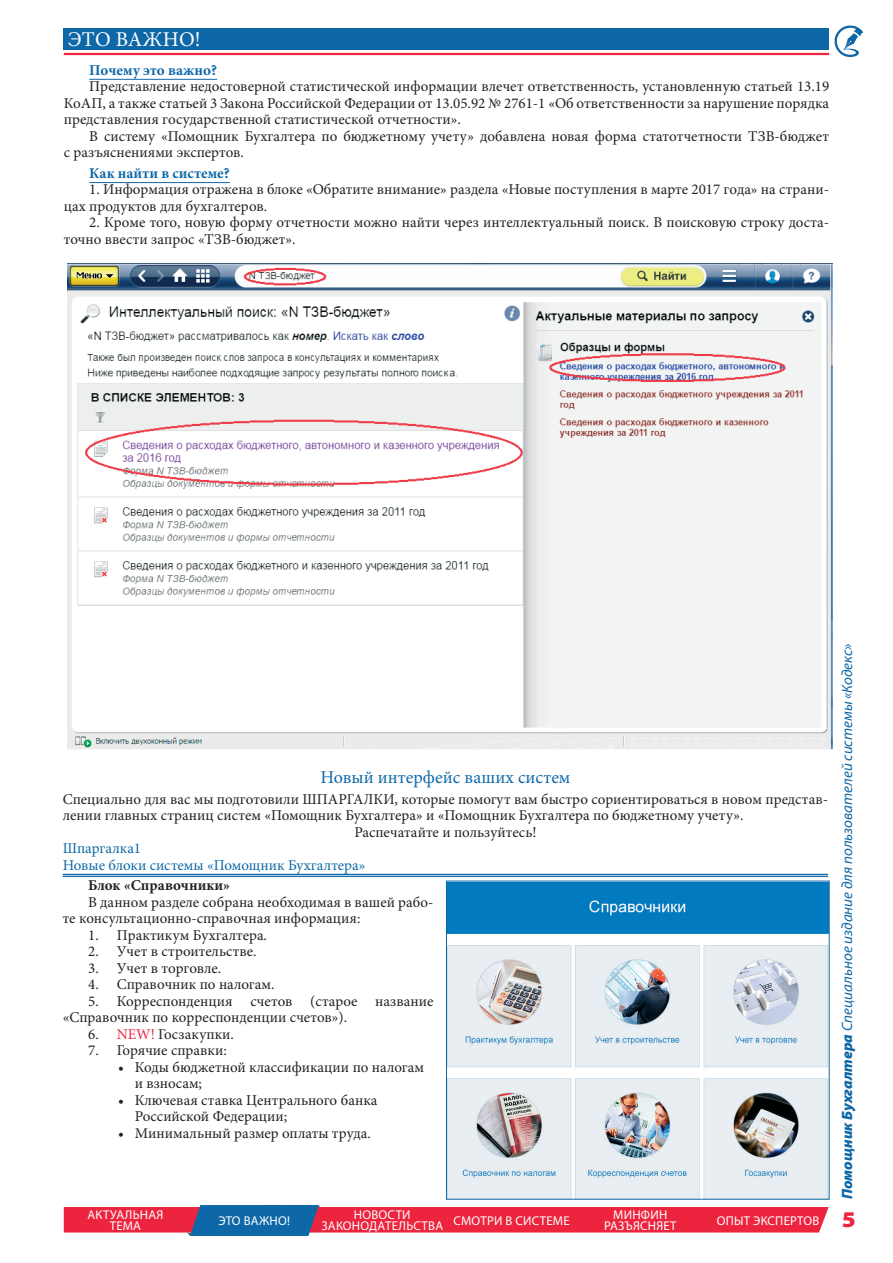
<style>
.page{position:relative;width:893px;height:1263px;background:#fff}
.page>*{position:absolute;margin:0;border:0;box-sizing:border-box;transform-origin:0 0}
.t1{font:900 semi-expanded 22.5px "Myriad Pro";color:#ed243d}
.t2{font:21px "Minion Pro";color:#fff}
.t3{font:18px "Minion Pro";color:#0e68a8}
.t4{font:15px/16.5px "Minion Pro";color:#231f20}
.t5{font:italic 15px "Myriad Pro";color:#0e68a8}
.t6{font:15px/16.5px "Minion Pro";color:#0e68a8}
.t7{font:700 15px "Minion Pro";color:#0e68a8}
.t8{font:700 15px "Minion Pro";color:#231f20}
.t9{font:12.75px/10.5px "Myriad Pro";letter-spacing:.105em;color:#fff}
.t10{font:12.75px "Myriad Pro";letter-spacing:.125em;color:#fff}
.t11{font:12.75px "Myriad Pro";letter-spacing:.13em;color:#fff}
.s1{color:#ed243d}
.s2{font-weight:900}
</style>
<div class="page">
<svg style="left:834px;top:25px;width:29px;height:32px"></svg>
<div style="left:64px;top:29px;width:765px;height:21px;background:#0e68a8"></div>
<hr style="left:64px;top:53px;width:765px;height:2px;background:#ed243d">
<svg style="left:64px;top:1205px;width:765px;height:31px;background:#cd4f6b"></svg>
<hr style="left:89px;top:79px;width:128px;height:1px;background:#0e68a8">
<hr style="left:89px;top:182px;width:141px;height:1px;background:#0e68a8">
<hr style="left:63px;top:874px;width:765px;height:1px;background:#0e68a8">
<hr style="left:63px;top:876px;width:765px;height:1px;background:#0e68a8">
<img style="left:448px;top:883px;width:379px;height:314px">
<div style="left:446px;top:881px;width:383px;height:318px;border:1px solid #0e68a8"></div>
<img style="left:67px;top:263px;width:766px;height:486px">
<h2 class="t2" style="left:68px;top:25px;width:15px">это</h2>
<h2 class="t2" style="left:116px;top:25px;width:87px">важно!</h2>
<p class="t7" style="left:89px;top:59px;width:129px">Почему это важно?</p>
<p class="t4" style="left:64px;top:78px;width:767px;text-align:justify;text-indent:26px">Представление недостоверной статистической информации влечет ответственность, установленную статьей 13.19<br>КоАП, а также статьей 3 Закона Российской Федерации от 13.05.92 № 2761-1 «Об ответственности за нарушение порядка представления государственной статистической отчетности».</p>
<p class="t4" style="left:64px;top:128px;width:767px;text-indent:26px">В систему «Помощник Бухгалтера по бюджетному учету» добавлена новая форма статотчетности ТЗВ-бюджет с разъяснениями экспертов.</p>
<p class="t7" style="left:89px;top:163px;width:142px">Как найти в системе?</p>
<p class="t4" style="left:64px;top:181px;width:767px;text-indent:26px">1. Информация отражена в блоке «Обратите внимание» раздела «Новые поступления в марте 2017 года» на страни&shy;цах продуктов для бухгалтеров.</p>
<p class="t4" style="left:64px;top:214px;width:767px;text-indent:26px">2. Кроме того, новую форму отчетности можно найти через интеллектуальный поиск. В поисковую строку доста&shy;точно ввести запрос «ТЗВ-бюджет».</p>
<p class="t3" style="left:320px;top:765px;width:252px">Новый интерфейс ваших систем</p>
<p class="t4" style="left:63px;top:790px;width:767px">Специально для вас мы подготовили ШПАРГАЛКИ, которые помогут вам быстро сориентироваться в новом представ-</p>
<p class="t4" style="left:63px;top:807px;width:682px">лении главных страниц систем «Помощник Бухгалтера» и «Помощник Бухгалтера по бюджетному учету».</p>
<p class="t4" style="left:354px;top:823px;width:184px">Распечатайте и пользуйтесь!</p>
<p class="t6" style="left:63px;top:840px;width:304px">Шпаргалка1<br>Новые блоки системы «Помощник Бухгалтера»</p>
<p class="t8" style="left:88px;top:875px;width:143px">Блок «Справочники»</p>
<p class="t4" style="left:63px;top:894px;width:372px;text-indent:26px">В данном разделе собрана необходимая в вашей рабо&shy;те консультационно-справочная информация:</p>
<p class="t4" style="left:88px;top:927px;width:180px">1. Практикум Бухгалтера.</p>
<p class="t4" style="left:88px;top:943px;width:170px">2. Учет в строительстве.</p>
<p class="t4" style="left:88px;top:960px;width:134px">3. Учет в торговле.</p>
<p class="t4" style="left:88px;top:976px;width:188px">4. Справочник по налогам.</p>
<p class="t4" style="left:63px;top:993px;width:372px;text-indent:26px">5. Корреспонденция счетов (старое название «Справочник по корреспонденции счетов»).</p>
<p class="t4" style="left:88px;top:1026px;width:147px">6. <span class="s1">NEW!</span> Госзакупки.</p>
<p class="t4" style="left:88px;top:1042px;width:140px">7. Горячие справки:</p>
<p class="t4" style="left:135px;top:1059px;width:291px;text-indent:-16px">• Коды бюджетной классификации по налогам и взносам;</p>
<p class="t4" style="left:135px;top:1092px;width:244px;text-indent:-16px">• Ключевая ставка Центрального банка<br>Российской Федерации;</p>
<p class="t4" style="left:118px;top:1125px;width:254px">• Минимальный размер оплаты труда.</p>
<p class="t9" style="left:110px;top:1209px;width:55px;text-indent:-22px">Актуальная тема</p>
<p class="t9" style="left:218px;top:1215px;width:73px">это важно!</p>
<p class="t9" style="left:354px;top:1209px;width:58px">но вости</p>
<p class="t9" style="left:321px;top:1220px;width:31px">законо</p>
<p class="t9" style="left:369px;top:1220px;width:94px">дательства смо</p>
<p class="t11" style="left:481px;top:1212px;width:91px">три в системе</p>
<p class="t9" style="left:604px;top:1209px;width:73px;text-align:center">минфин разъясн яет</p>
<p class="t10" style="left:717px;top:1212px;width:104px">опыт экспертов</p>
<p class="t5" style="left:838px;top:1199px;width:557px;rotate:-90deg"><span class="s2">Помощник Бухгалтера</span> Специальное издание для пользователей системы «Кодекс»</p>
<h1 class="t1" style="left:842px;top:1204px;width:15px">5</h1>
</div>
